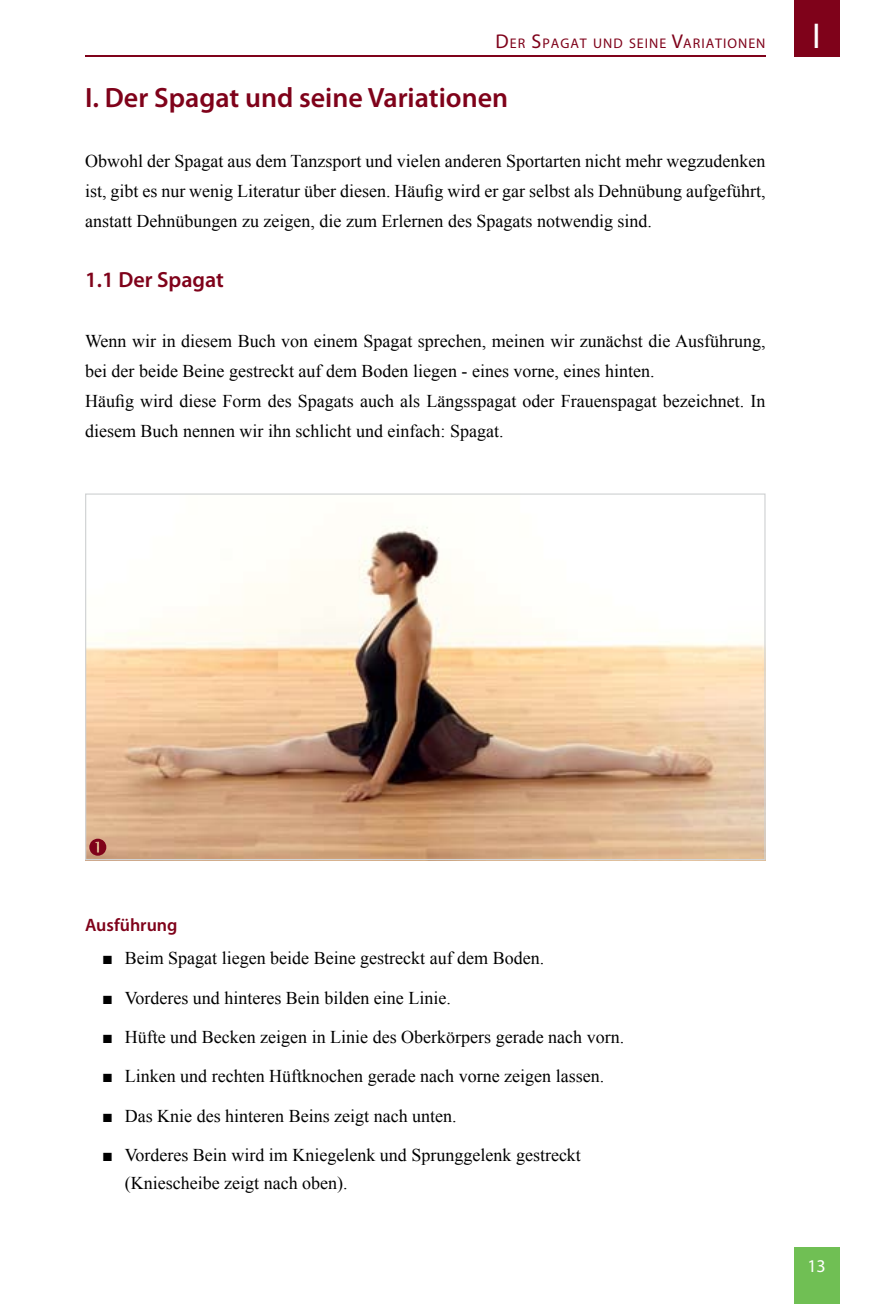
<style>
.page{position:relative;width:879px;height:1304px;background:#fff}
.page>*{position:absolute;margin:0;border:0;box-sizing:border-box;transform-origin:0 0}
.t1{font:36px "Myriad Pro";color:#fff}
.t2{font:600 28px "Myriad Pro";color:#7f021a}
.t3{font:600 22px "Myriad Pro";color:#7f021a}
.t4{font:18px/30px "Times New Roman";color:#000}
.t5{font:600 18px "Myriad Pro";color:#7f021a}
.t6{font:18px "Myriad Pro";color:#fff}
.t7{font:14px "Myriad Pro";letter-spacing:.07em;color:#7f021a}
.s1{font-size:20px}
</style>
<div class="page">
<img style="left:87px;top:526px;width:676px;height:332px">
<hr style="left:85px;top:56px;width:680px;height:1px;background:#7f021a">
<div style="left:794px;top:0;width:45px;height:57px;background:#7f021a"></div>
<div style="left:794px;top:1247px;width:45px;height:57px;background:#70bf54"></div>
<svg style="left:89px;top:839px;width:17px;height:17px"></svg>
<p class="t7" style="left:495px;top:34px;width:271px"><span class="s1">D</span>ER <span class="s1">S</span>PAGAT UND SEINE <span class="s1">V</span>ARIATIONEN</p>
<h1 class="t1" style="left:812px;top:14px;width:10px">I</h1>
<h2 class="t2" style="left:85px;top:80px;width:424px">I. Der Spagat und seine Variationen</h2>
<p class="t4" style="left:85px;top:145px;width:682px;text-align:justify">Obwohl der Spagat aus dem Tanzsport und vielen anderen Sportarten nicht mehr wegzudenken ist, gibt es nur wenig Literatur über diesen. Häufig wird er gar selbst als Dehnübung aufgeführt, anstatt Dehnübungen zu zeigen, die zum Erlernen des Spagats notwendig sind.</p>
<p class="t3" style="left:85px;top:265px;width:140px">1.1 Der Spagat</p>
<p class="t4" style="left:85px;top:325px;width:682px">Wenn wir in diesem Buch von einem Spagat sprechen, meinen wir zunächst die Ausführung, bei der beide Beine gestreckt auf dem Boden liegen - eines vorne, eines hinten.<br>Häufig wird diese Form des Spagats auch als Längsspagat oder Frauenspagat bezeichnet. In diesem Buch nennen wir ihn schlicht und einfach: Spagat.</p>
<p class="t5" style="left:85px;top:913px;width:94px">Ausführung</p>
<p class="t4" style="left:102px;top:943px;width:444px">■ Beim Spagat liegen beide Beine gestreckt auf dem Boden.</p>
<p class="t4" style="left:102px;top:982px;width:350px">■ Vorderes und hinteres Bein bilden eine Linie.</p>
<p class="t4" style="left:102px;top:1022px;width:524px">■ Hüfte und Becken zeigen in Linie des Oberkörpers gerade nach vorn.</p>
<p class="t4" style="left:102px;top:1061px;width:504px">■ Linken und rechten Hüftknochen gerade nach vorne zeigen lassen.</p>
<p class="t4" style="left:102px;top:1100px;width:356px">■ Das Knie des hinteren Beins zeigt nach unten.</p>
<p class="t4" style="left:125px;top:1141px;width:458px;line-height:28px;text-indent:-23px">■ Vorderes Bein wird im Kniegelenk und Sprunggelenk gestreckt (Kniescheibe zeigt nach oben).</p>
<p class="t6" style="left:807px;top:1255px;width:20px">13</p>
</div>
